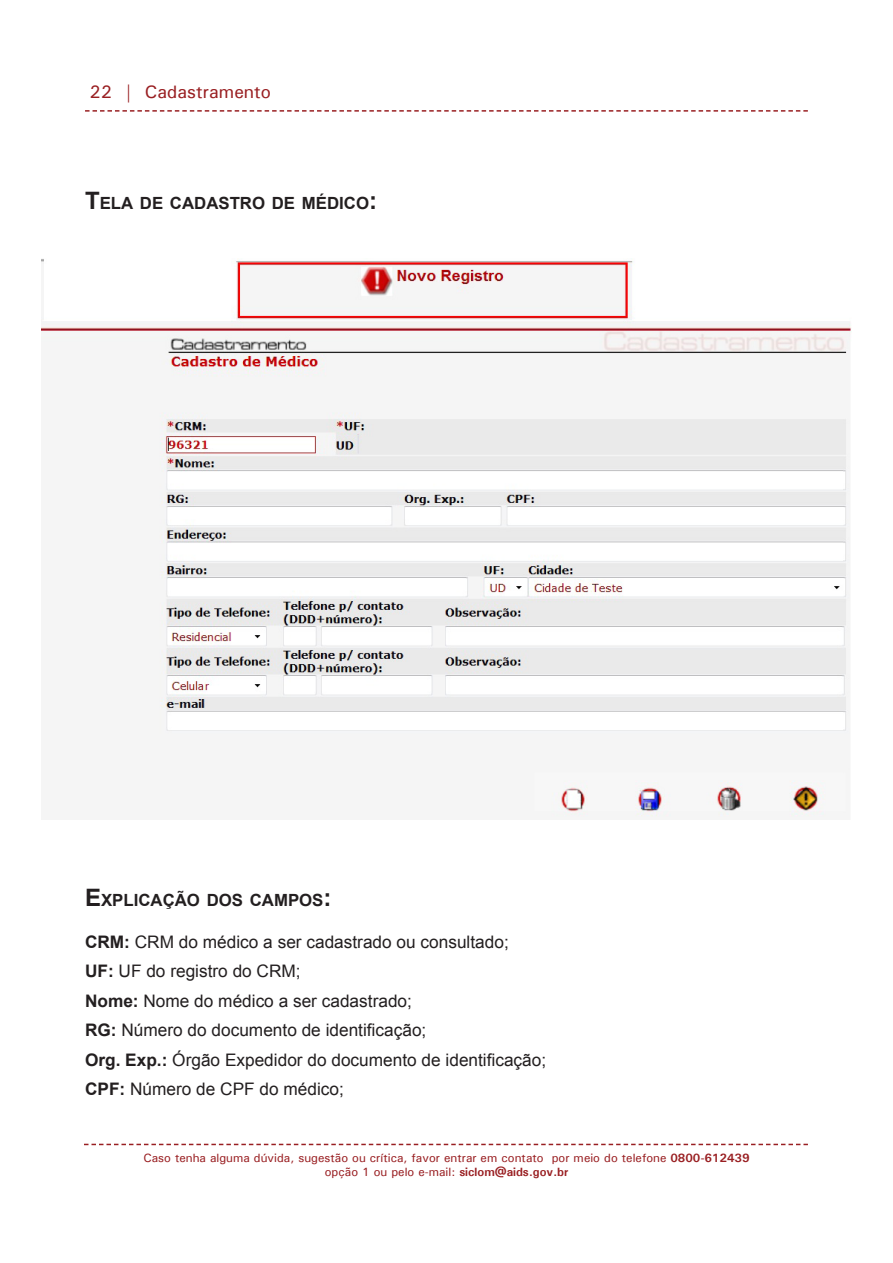
<style>
.page{position:relative;width:893px;height:1263px;background:#fff}
.page>*{position:absolute;margin:0;border:0;box-sizing:border-box;transform-origin:0 0}
.t1{font:500 18px "Univers";color:#991f22}
.Corpo{font:17.25px "Arial";color:#231f20}
.Título_3{font:700 16.8px "Arial";color:#231f20}
.t2{font:500 12px/14.4px "Univers";color:#991f22;text-align:center}
.s1{font-size:24px}
.s2{font-weight:700}
</style>
<div class="page">
<svg style="left:85px;top:110px;width:723px;height:2px"></svg>
<svg style="left:84px;top:1144px;width:724px;height:1px"></svg>
<img style="left:42px;top:259px;width:809px;height:558px">
<p class="t1" style="left:90px;top:80px;width:183px">22 | Cadastramento</p>
<p class="Título_3" style="left:85px;top:192px;width:293px"><span class="s1">T</span>ELA DE CADASTRO DE MÉDICO<span class="s1">:</span></p>
<p class="Título_3" style="left:85px;top:888px;width:248px"><span class="s1">E</span>XPLICAÇÃO DOS CAMPOS <span class="s1">:</span></p>
<p class="Corpo" style="left:85px;top:930px;width:425px"><span class="s2">CRM:</span> CRM do médico a ser cadastrado ou consultado;</p>
<p class="Corpo" style="left:85px;top:960px;width:217px"><span class="s2">UF:</span> UF do registro do CRM;</p>
<p class="Corpo" style="left:85px;top:989px;width:328px"><span class="s2">Nome:</span> Nome do médico a ser cadastrado;</p>
<p class="Corpo" style="left:85px;top:1019px;width:343px"><span class="s2">RG:</span> Número do documento de identificação;</p>
<p class="Corpo" style="left:85px;top:1048px;width:463px"><span class="s2">Org. Exp.:</span> Órgão Expedidor do documento de identificação;</p>
<p class="Corpo" style="left:85px;top:1078px;width:260px"><span class="s2">CPF:</span> Número de CPF do médico;</p>
<p class="t2" style="left:143px;top:1150px;width:608px">Caso tenha alguma dúvida, sugestão ou crítica, favor entrar em contato por meio do telefone <span class="s2">0800-612439 </span>opção 1 ou pelo e-mail: <span class="s2">siclom@aids.gov.br</span></p>
</div>
